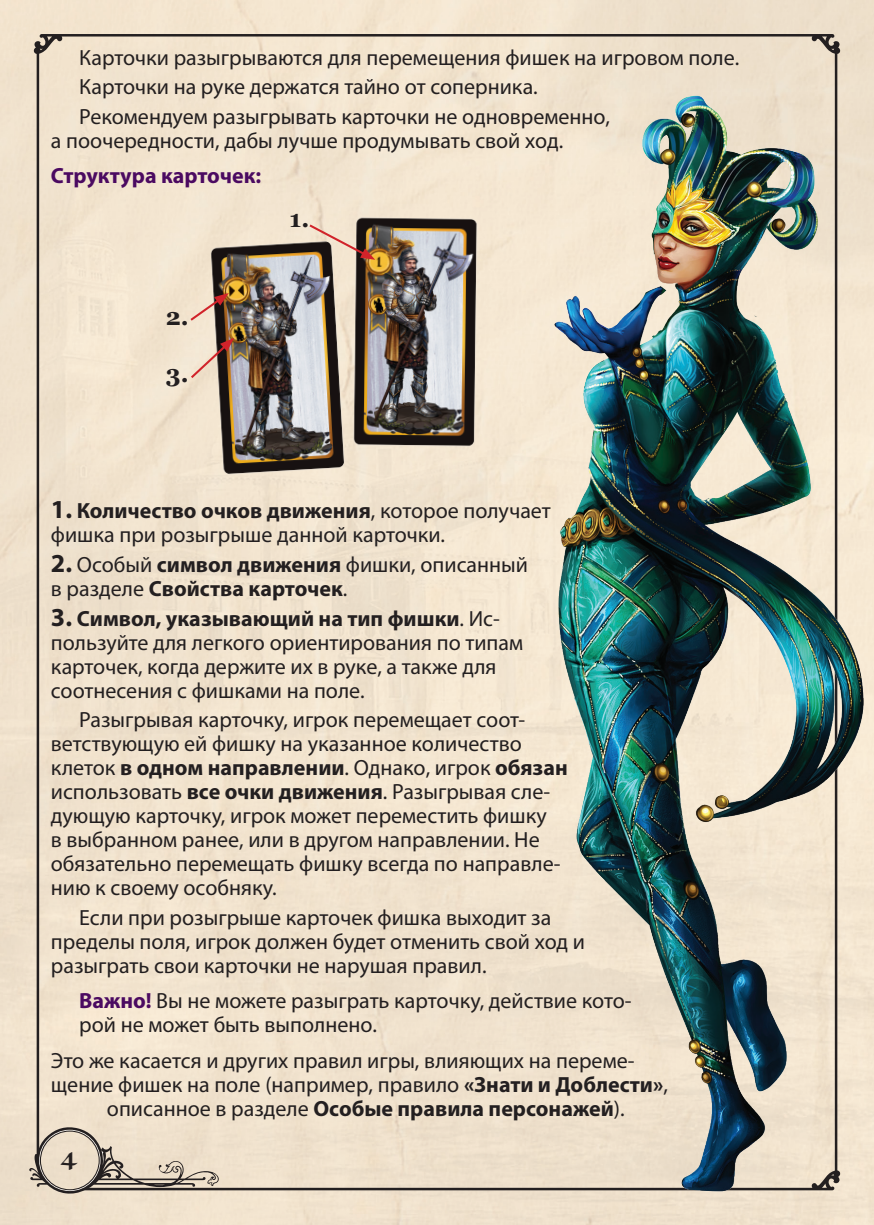
<style>
.page{position:relative;width:874px;height:1225px;background:#fff}
.page>*{position:absolute;margin:0;border:0;box-sizing:border-box;transform-origin:0 0}
.t1{font:700 24px "Georgia";color:#231f20}
.t2{font:24px "Vikant TYGRA";color:#231f20}
.t3{font:22px/24px "Myriad Pro";color:#231f20}
.t4{font:700 22px "Myriad Pro";color:#231f20}
.t5{font:700 22px "Myriad Pro";color:#4b0a61}
.s1{font-weight:700;font-size:26px}
.s2{font-weight:700}
.s3{font-weight:700;color:#4b0a61}
.s4{font-weight:400}
</style>
<div class="page">
<div style="left:0;top:0;width:873px;height:1225px;background:#f0e2cd"></div>
<svg style="left:29px;top:1125px;width:190px;height:69px"></svg>
<div style="left:34px;top:34px;width:805px;height:1156px;background:#f1e3ce"></div>
<img style="left:204px;top:235px;width:146px;height:246px">
<img style="left:347px;top:212px;width:136px;height:240px">
<svg style="left:307px;top:223px;width:68px;height:37px;background:#ac9180"></svg>
<svg style="left:189px;top:338px;width:45px;height:42px;background:#bc9f8f"></svg>
<svg style="left:188px;top:293px;width:41px;height:30px"></svg>
<img style="left:483px;top:56px;width:390px;height:1169px">
<p class="t3" style="left:79px;top:42px;width:661px;line-height:29.6px">Карточки разыгрываются для перемещения фишек на игровом поле.<br>Карточки на руке держатся тайно от соперника.<br>Рекомендуем разыгрывать карточки не одновременно,</p>
<p class="t3" style="left:51px;top:128px;width:513px">а поочередности, дабы лучше продумывать свой ход.</p>
<p class="t5" style="left:51px;top:162px;width:212px">Структура карточек:</p>
<p class="t1" style="left:289px;top:200px;width:21px">1.</p>
<p class="t1" style="left:166px;top:298px;width:24px">2.</p>
<p class="t1" style="left:166px;top:356px;width:24px">3.</p>
<p class="t3" style="left:51px;top:498px;width:501px"><span class="s1">1.</span> <span class="s2">Количество очков движения</span>, которое получает фишка при розыгрыше данной карточки.</p>
<p class="t3" style="left:51px;top:552px;width:478px"><span class="s1">2.</span> Особый <span class="s2">символ движения</span> фишки, описанный в разделе <span class="s2">Свойства карточек</span>.</p>
<p class="t3" style="left:51px;top:606px;width:473px"><span class="s1">3.</span> <span class="s2">Символ, указывающий на тип фишки</span>. Ис&shy;пользуйте для легкого ориентирования по типам карточек, когда держите их в руке, а также для соотнесения с фишками на поле.</p>
<p class="t3" style="left:51px;top:707px;width:518px;text-indent:28px">Разыгрывая карточку, игрок перемещает соот&shy;ветствующую ей фишку на указанное количество клеток <span class="s2">в одном направлении</span>. Однако, игрок <span class="s2">обязан </span>использовать <span class="s2">все очки движения</span>. Разыгрывая сле&shy;дующую карточку, игрок может переместить фишку<br>в выбранном ранее, или в другом направлении. Не обязательно перемещать фишку всегда по направле&shy;нию к своему особняку.</p>
<p class="t3" style="left:51px;top:905px;width:535px;text-indent:28px">Если при розыгрыше карточек фишка выходит за пределы поля, игрок должен будет отменить свой ход и разыграть свои карточки не нарушая правил.</p>
<p class="t3" style="left:79px;top:988px;width:553px"><span class="s3">Важно!</span> Вы не можете разыграть карточку, действие кото&shy;рой не может быть выполнено.</p>
<p class="t3" style="left:51px;top:1048px;width:585px">Это же касается и других правил игры, влияющих на переме-</p>
<p class="t3" style="left:51px;top:1072px;width:618px">щение фишек на поле (например, правило <span class="s2">«Знати и Доблести»</span>,</p>
<p class="t4" style="left:107px;top:1094px;width:519px"><span class="s4">описанное в разделе</span> Особые правила персонажей<span class="s4">).</span></p>
<p class="t2" style="left:60px;top:1143px;width:20px">4</p>
</div>
